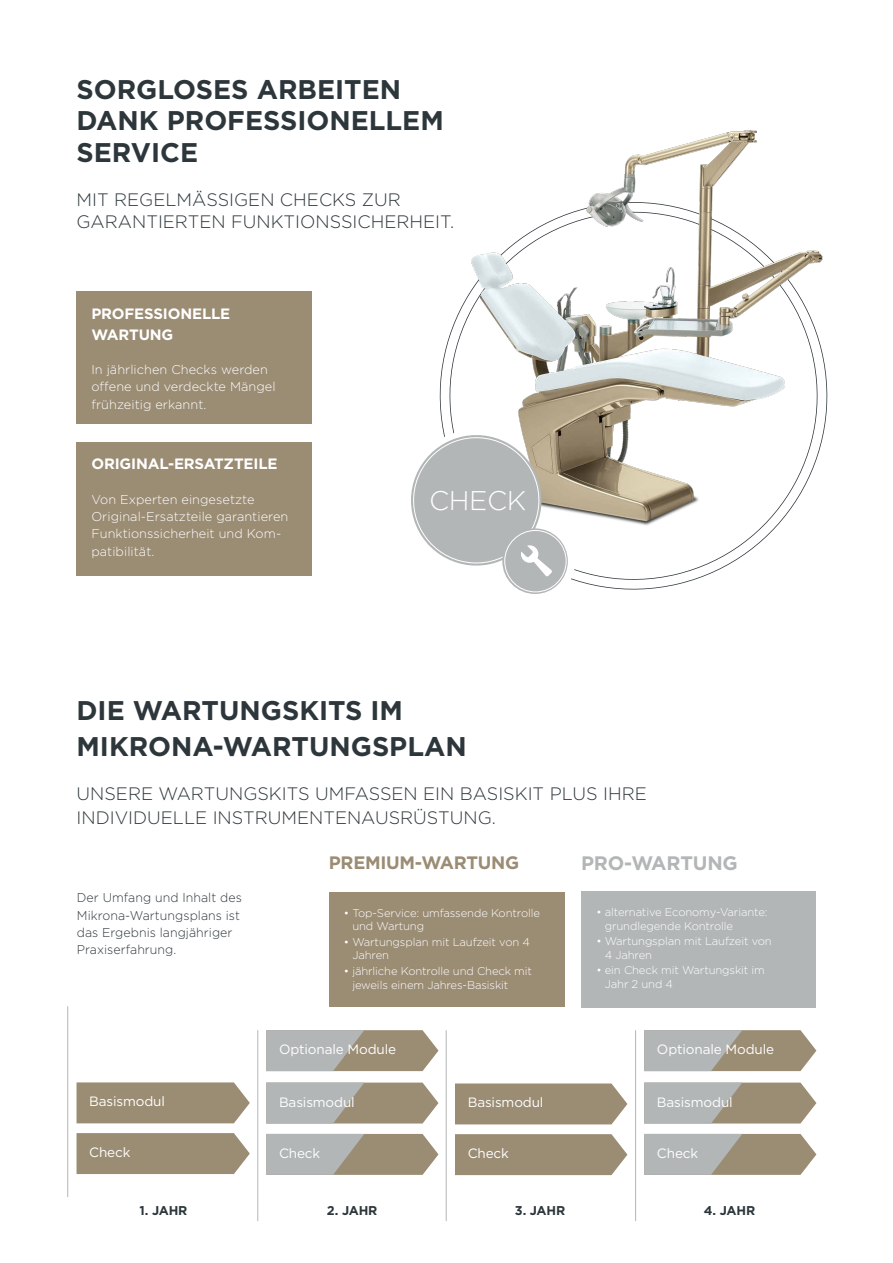
<style>
.page{position:relative;width:893px;height:1263px;background:#fff}
.page>*{position:absolute;margin:0;border:0;box-sizing:border-box;transform-origin:0 0}
.t1{font:300 27.15px "Gotham HTF";letter-spacing:-.02em;color:#fff}
.t2{font:700 27px/31.5px "Gotham HTF";color:#2d373b}
.t3{font:700 19.5px "Gotham HTF";letter-spacing:-.01em;color:#b3b6b7}
.t4{font:300 18px/24px "Gotham HTF";color:#2d373b}
.t5{font:700 18px "Gotham HTF";letter-spacing:-.015em;color:#9b8c74}
.t6{font:700 15px/21px "Gotham HTF";letter-spacing:-.01em;color:#fff}
.t7{font:13.5px "Gotham HTF";letter-spacing:-.01em;color:#fff}
.t8{font:300 12.75px/17.2px "Gotham HTF";letter-spacing:.005em;color:#fff}
.t9{font:300 12.75px/17.2px "Gotham HTF";letter-spacing:.005em;color:#2d373b}
.t10{font:700 12.75px "Gotham HTF";letter-spacing:-.01em;color:#2d373b}
.t11{font:300 11.25px/13.5px "Gotham HTF";letter-spacing:-.01em;color:#fff}
</style>
<div class="page">
<img style="left:439px;top:130px;width:389px;height:452px">
<div style="left:77px;top:291px;width:235px;height:133px;background:#9b8c74"></div>
<div style="left:77px;top:442px;width:235px;height:133px;background:#9b8c74"></div>
<svg style="left:77px;top:1133px;width:173px;height:41px;background:#9f917a"></svg>
<div style="left:455px;top:1134px;width:172px;height:41px;background:#9b8c74"></div>
<hr style="left:67px;top:1006px;width:1px;height:191px;background:#b3b6b7">
<hr style="left:257px;top:1030px;width:1px;height:191px;background:#b3b6b7">
<hr style="left:446px;top:1030px;width:1px;height:191px;background:#b3b6b7">
<hr style="left:635px;top:1030px;width:1px;height:191px;background:#b3b6b7">
<svg style="left:77px;top:1082px;width:173px;height:41px;background:#a0927b"></svg>
<div style="left:455px;top:1083px;width:172px;height:41px;background:#9b8c74"></div>
<div style="left:581px;top:892px;width:235px;height:116px;background:#b3b6b7"></div>
<div style="left:329px;top:892px;width:235px;height:115px;background:#9b8c74"></div>
<svg style="left:266px;top:1030px;width:172px;height:41px;background:#aba59a"></svg>
<svg style="left:266px;top:1082px;width:172px;height:41px;background:#aba69b"></svg>
<svg style="left:266px;top:1134px;width:172px;height:41px;background:#aaa59a"></svg>
<svg style="left:644px;top:1030px;width:172px;height:41px;background:#aba59a"></svg>
<svg style="left:644px;top:1082px;width:172px;height:41px;background:#aba69b"></svg>
<svg style="left:644px;top:1134px;width:172px;height:41px;background:#aba59a"></svg>
<svg style="left:411px;top:428px;width:169px;height:166px"></svg>
<h2 class="t2" style="left:77px;top:73px;width:369px">SORGLOSES ARBEITEN<br>DANK PROFESSIONELLEM<br>SERVICE</h2>
<h3 class="t4" style="left:77px;top:189px;width:379px;line-height:21.6px">MIT REGELMÄSSIGEN CHECKS ZUR<br>GARANTIERTEN FUNKTIONSSICHERHEIT.</h3>
<h3 class="t6" style="left:91px;top:302px;width:140px">PROFESSIONELLE<br>WARTUNG</h3>
<p class="t8" style="left:91px;top:361px;width:186px">In jährlichen Checks werden offene und verdeckte Mängel frühzeitig erkannt.</p>
<h3 class="t6" style="left:91px;top:453px;width:188px">ORIGINAL-ERSATZTEILE</h3>
<p class="t8" style="left:91px;top:490px;width:198px">Von Experten eingesetzte<br>Original-Ersatzteile garantieren<br>Funktionssicherheit und Kom&shy;patibilität.</p>
<h1 class="t1" style="left:429px;top:486px;width:99px">CHECK</h1>
<h2 class="t2" style="left:77px;top:692px;width:392px;line-height:36px">DIE WARTUNGSKITS IM<br>MIKRONA-WARTUNGSPLAN</h2>
<h3 class="t4" style="left:77px;top:782px;width:572px">UNSERE WARTUNGSKITS UMFASSEN EIN BASISKIT PLUS IHRE<br>INDIVIDUELLE INSTRUMENTENAUSRÜSTUNG.</h3>
<h3 class="t5" style="left:329px;top:852px;width:192px">PREMIUM-WARTUNG</h3>
<h3 class="t3" style="left:581px;top:852px;width:158px">PRO-WARTUNG</h3>
<p class="t9" style="left:77px;top:889px;width:166px">Der Umfang und Inhalt des<br>Mikrona-Wartungsplans ist das Ergebnis langjähriger<br>Praxiserfahrung.</p>
<p class="t11" style="left:352px;top:906px;width:189px;text-indent:-8px">• Top-Service: umfassende Kontrolle und Wartung</p>
<p class="t11" style="left:352px;top:935px;width:179px;text-indent:-8px">• Wartungsplan mit Laufzeit von 4<br>Jahren</p>
<p class="t11" style="left:352px;top:964px;width:181px;text-indent:-8px">• jährliche Kontrolle und Check mit jeweils einem Jahres-Basiskit</p>
<p class="t11" style="left:605px;top:905px;width:164px;text-indent:-8px">• alternative Economy-Variante: grundlegende Kontrolle</p>
<p class="t11" style="left:605px;top:934px;width:168px;text-indent:-8px">• Wartungsplan mit Laufzeit von<br>4 Jahren</p>
<p class="t11" style="left:605px;top:963px;width:162px;text-indent:-8px">• ein Check mit Wartungskit im<br>Jahr 2 und 4</p>
<p class="t7" style="left:279px;top:1042px;width:119px">Optionale Module</p>
<p class="t7" style="left:657px;top:1042px;width:119px">Optionale Module</p>
<p class="t7" style="left:89px;top:1094px;width:77px">Basismodul</p>
<p class="t7" style="left:468px;top:1095px;width:77px">Basismodul</p>
<p class="t7" style="left:279px;top:1094px;width:77px">Basismodul</p>
<p class="t7" style="left:657px;top:1094px;width:77px">Basismodul</p>
<p class="t7" style="left:89px;top:1145px;width:43px">Check</p>
<p class="t7" style="left:468px;top:1146px;width:43px">Check</p>
<p class="t7" style="left:279px;top:1146px;width:43px">Check</p>
<p class="t7" style="left:657px;top:1146px;width:43px">Check</p>
<p class="t10" style="left:140px;top:1203px;width:49px">1. JAHR</p>
<p class="t10" style="left:327px;top:1203px;width:52px">2. JAHR</p>
<p class="t10" style="left:515px;top:1203px;width:52px">3. JAHR</p>
<p class="t10" style="left:704px;top:1203px;width:53px">4. JAHR</p>
</div>
